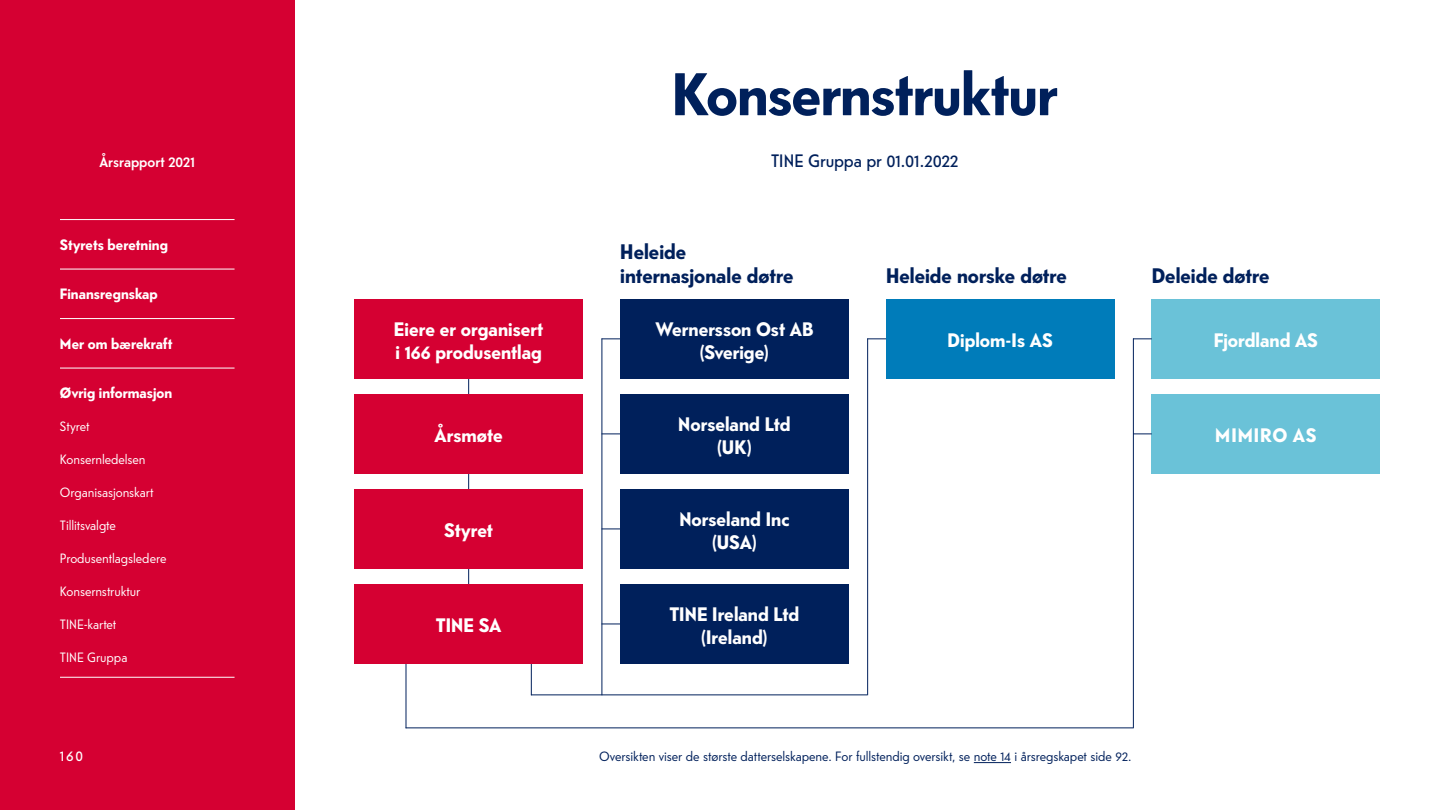
<style>
.page{position:relative;width:1440px;height:810px;background:#fff}
.page>*{position:absolute;margin:0;border:0;box-sizing:border-box;transform-origin:0 0}
.t1{font:700 60px "Telefon";letter-spacing:-.015em;color:#00205b}
.t2{font:700 21px/24px "Telefon";letter-spacing:-.005em;color:#00205b}
.t3{font:700 19.5px/22.5px "Telefon";color:#fff;text-align:center}
.t4{font:700 19.5px "Telefon";letter-spacing:.05em;color:#fff}
.t5{font:18px "Telefon";letter-spacing:-.005em;color:#00205b}
.t6{font:700 15px "Telefon";color:#fff}
.t7{font:500 15px "Telefon";color:#fff}
.t8{font:13.5px "Telefon Blond";letter-spacing:-.01em;color:#fff}
.t9{font:13.5px "Telefon Blond";letter-spacing:-.01em;color:#00205b}
.t10{font:13.5px "Telefon";color:#fff}
</style>
<div class="page">
<div style="left:0;top:0;width:295px;height:810px;background:#d50032"></div>
<hr style="left:60px;top:219px;width:175px;height:1px;background:#fff">
<hr style="left:60px;top:269px;width:175px;height:1px;background:#fff">
<hr style="left:60px;top:318px;width:175px;height:1px;background:#fff">
<hr style="left:60px;top:368px;width:175px;height:1px;background:#fff">
<hr style="left:60px;top:677px;width:175px;height:1px;background:#fff">
<hr style="left:1133px;top:338px;width:1px;height:390px;background:#00205b">
<hr style="left:406px;top:656px;width:1px;height:72px;background:#00205b">
<hr style="left:531px;top:656px;width:1px;height:39px;background:#00205b">
<div style="left:1152px;top:299px;width:228px;height:79px;background:#6ac2d8"></div>
<div style="left:1152px;top:394px;width:228px;height:79px;background:#6ac2d8"></div>
<hr style="left:468px;top:370px;width:1px;height:261px;background:#00205b">
<div style="left:355px;top:299px;width:228px;height:79px;background:#d50032"></div>
<div style="left:355px;top:394px;width:228px;height:79px;background:#d50032"></div>
<div style="left:355px;top:489px;width:228px;height:80px;background:#d50032"></div>
<div style="left:355px;top:584px;width:228px;height:80px;background:#d50032"></div>
<hr style="left:531px;top:694px;width:336px;height:1px;background:#00205b">
<svg style="left:1133px;top:338px;width:19px;height:1px"></svg>
<svg style="left:1133px;top:434px;width:19px;height:1px"></svg>
<hr style="left:867px;top:338px;width:1px;height:357px;background:#00205b">
<div style="left:886px;top:299px;width:228px;height:79px;background:#007cba"></div>
<svg style="left:867px;top:338px;width:19px;height:1px"></svg>
<hr style="left:602px;top:338px;width:1px;height:357px;background:#00205b">
<div style="left:620px;top:299px;width:229px;height:79px;background:#00205b"></div>
<div style="left:620px;top:394px;width:229px;height:79px;background:#00205b"></div>
<div style="left:620px;top:489px;width:229px;height:80px;background:#00205b"></div>
<div style="left:620px;top:584px;width:229px;height:80px;background:#00205b"></div>
<svg style="left:602px;top:338px;width:18px;height:1px"></svg>
<svg style="left:602px;top:434px;width:18px;height:1px"></svg>
<svg style="left:602px;top:529px;width:18px;height:1px"></svg>
<svg style="left:602px;top:624px;width:18px;height:1px"></svg>
<hr style="left:406px;top:728px;width:728px;height:1px;background:#00205b">
<hr style="left:974px;top:762px;width:37px;height:1px;background:#00205b">
<p class="t7" style="left:100px;top:151px;width:97px">Årsrapport 2021</p>
<p class="t6" style="left:60px;top:234px;width:109px">Styrets beretning</p>
<p class="t6" style="left:60px;top:284px;width:99px">Finansregnskap</p>
<p class="t6" style="left:60px;top:333px;width:114px">Mer om bærekraft</p>
<p class="t6" style="left:60px;top:383px;width:114px">Øvrig informasjon</p>
<p class="t8" style="left:60px;top:418px;width:31px">Styret</p>
<p class="t8" style="left:60px;top:451px;width:87px">Konsernledelsen</p>
<p class="t8" style="left:60px;top:484px;width:95px">Organisasjonskart</p>
<p class="t8" style="left:60px;top:517px;width:58px">Tillitsvalgte</p>
<p class="t8" style="left:60px;top:550px;width:108px">Produsentlagsledere</p>
<p class="t8" style="left:60px;top:583px;width:82px">Konsernstruktur</p>
<p class="t8" style="left:60px;top:616px;width:58px">TINE-kartet</p>
<p class="t8" style="left:60px;top:649px;width:69px">TINE Gruppa</p>
<p class="t8" style="left:60px;top:385px;width:81px">Datterselskaper</p>
<p class="t8" style="left:60px;top:418px;width:63px">TINE Råvare</p>
<p class="t8" style="left:60px;top:451px;width:45px">Stati tikk</p>
<p class="t6" style="left:60px;top:548px;width:114px">Øvrig informasjon</p>
<p class="t10" style="left:60px;top:748px;width:25px">160</p>
<p class="t3" style="left:394px;top:317px;width:151px;text-align:left">Eiere er organisert i 166 produsentlag</p>
<p class="t3" style="left:434px;top:423px;width:70px">Årsmøte</p>
<p class="t3" style="left:444px;top:518px;width:50px">Styret</p>
<p class="t3" style="left:436px;top:614px;width:67px">TINE SA</p>
<h1 class="t1" style="left:672px;top:53px;width:388px">Konsernstruktur</h1>
<p class="t5" style="left:771px;top:149px;width:189px">TINE Gruppa pr 01.01.2022</p>
<p class="t2" style="left:620px;top:239px;width:175px">Heleide internasjonale døtre</p>
<p class="t3" style="left:655px;top:317px;width:159px">Wernersson Ost AB (Sverige)</p>
<p class="t3" style="left:678px;top:412px;width:114px">Norseland Ltd (UK)</p>
<p class="t3" style="left:679px;top:507px;width:112px">Norseland Inc (USA)</p>
<p class="t3" style="left:669px;top:602px;width:131px">TINE Ireland Ltd (Ireland)</p>
<p class="t2" style="left:886px;top:263px;width:183px">Heleide norske døtre</p>
<p class="t2" style="left:1152px;top:263px;width:119px">Deleide døtre</p>
<p class="t3" style="left:947px;top:328px;width:107px">Diplom-Is AS</p>
<p class="t3" style="left:1214px;top:328px;width:106px">Fjordland AS</p>
<p class="t4" style="left:1215px;top:422px;width:103px">MIMIRO AS</p>
<p class="t9" style="left:599px;top:748px;width:534px">Oversikten viser de største datterselskapene. For fullstendig oversikt, se note 14 i årsregskapet side 92.</p>
</div>
